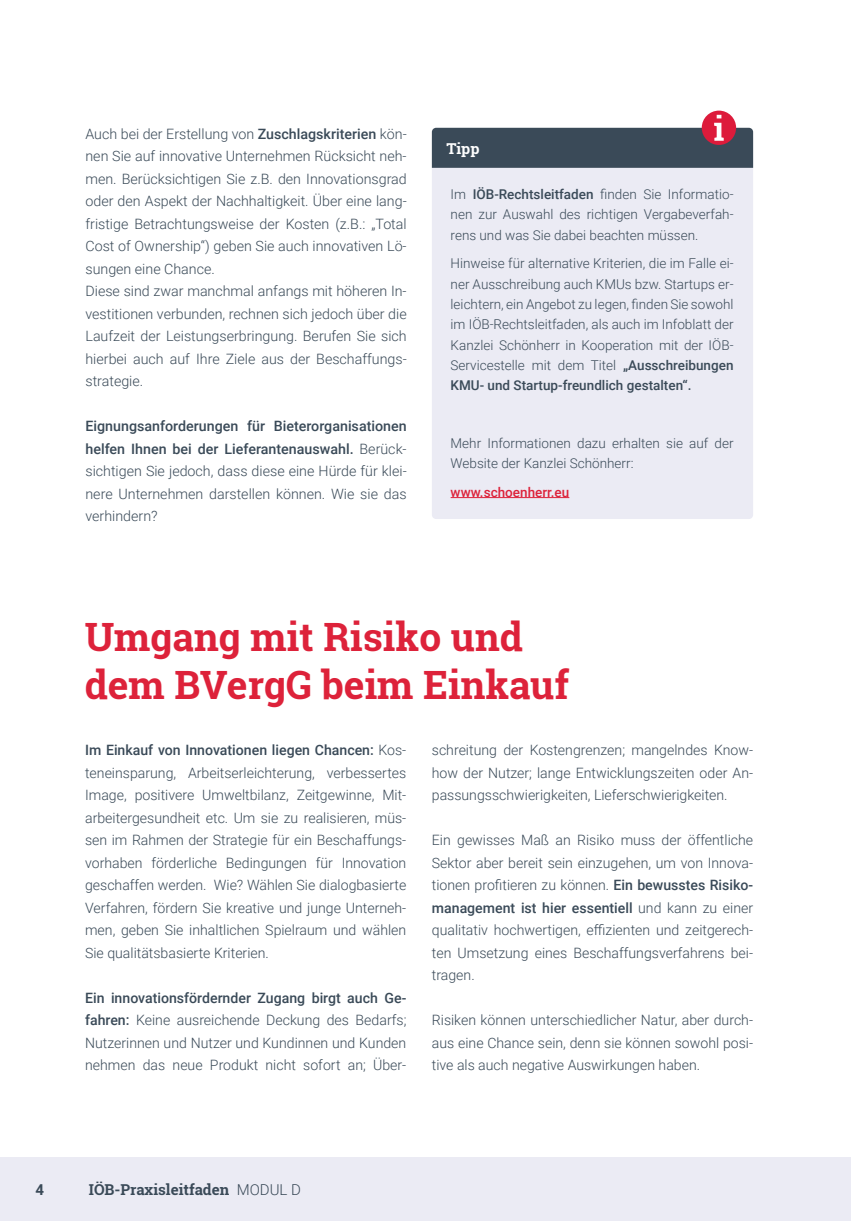
<style>
.page{position:relative;width:851px;height:1221px;background:#fff}
.page>*{position:absolute;margin:0;border:0;box-sizing:border-box;transform-origin:0 0}
.Ü1{font:700 39px/48px "Roboto Slab";color:#dd223a}
.t1{font:700 15px "Roboto Slab";color:#3a4a58}
.Kästchenüberschrift{font:700 15px "Roboto Slab";color:#fff}
.t2{font:700 15px "Roboto";color:#3a4a58}
.Ü2{font:300 14.25px/22.5px "Roboto";color:#3a4a58;text-align:justify}
.Fließtext_ohne_Einzu{font:300 14.25px/22.5px "Roboto";color:#3a4a58;text-align:justify}
.t3{font:300 13.5px/20.2px "Roboto";color:#3a4a58;text-align:justify}
.t4{font:500 13.5px "Roboto";color:#dd223a}
.s1{font-weight:500}
.s2{font-family:"Roboto";font-weight:300}
</style>
<div class="page">
<div style="left:0;top:1157px;width:850px;height:63px;background:#ebebf4"></div>
<div style="left:432px;top:134px;width:321px;height:385px;background:#ebebf4;border-radius:4px"></div>
<hr style="left:450px;top:497px;width:119px;height:1px;background:#dd223a">
<svg style="left:701px;top:111px;width:35px;height:34px"></svg>
<svg style="left:432px;top:115px;width:321px;height:53px"></svg>
<p class="Fließtext_ohne_Einzu" style="left:85px;top:122px;width:323px">Auch bei der Erstellung von <span class="s1">Zuschlagskriterien</span> kön&shy;nen Sie auf innovative Unternehmen Rücksicht neh&shy;men. Berücksichtigen Sie z.B. den Innovationsgrad oder den Aspekt der Nachhaltigkeit. Über eine lang&shy;fristige Betrachtungsweise der Kosten (z.B.: „Total Cost of Ownership“) geben Sie auch innovativen Lö&shy;sungen eine Chance.</p>
<p class="Fließtext_ohne_Einzu" style="left:85px;top:279px;width:323px">Diese sind zwar manchmal anfangs mit höheren In&shy;vestitionen verbunden, rechnen sich jedoch über die Laufzeit der Leistungserbringung. Berufen Sie sich hierbei auch auf Ihre Ziele aus der Beschaffungs&shy;strategie.</p>
<p class="Fließtext_ohne_Einzu" style="left:85px;top:414px;width:323px"><span class="s1">Eignungsanforderungen für Bieterorganisationen helfen Ihnen bei der Lieferantenauswahl.</span> Berück&shy;sichtigen Sie jedoch, dass diese eine Hürde für klei&shy;nere Unternehmen darstellen können. Wie sie das verhindern?</p>
<p class="Kästchenüberschrift" style="left:446px;top:138px;width:35px">Tipp</p>
<p class="t3" style="left:450px;top:184px;width:284px">Im <span class="s1">IÖB-Rechtsleitfaden</span> finden Sie Informatio&shy;nen zur Auswahl des richtigen Vergabeverfah&shy;rens und was Sie dabei beachten müssen.</p>
<p class="t3" style="left:450px;top:253px;width:284px">Hinweise für alternative Kriterien, die im Falle ei&shy;ner Ausschreibung auch KMUs bzw. Startups er&shy;leichtern, ein Angebot zu legen, finden Sie sowohl im IÖB-Rechtsleitfaden, als auch im Infoblatt der Kanzlei Schönherr in Kooperation mit der IÖB-Servicestelle mit dem Titel <span class="s1">„Ausschreibungen KMU- und Startup-freundlich gestalten“.</span></p>
<p class="t3" style="left:450px;top:432px;width:284px">Mehr Informationen dazu erhalten sie auf der<br>Website der Kanzlei Schönherr:</p>
<p class="t4" style="left:450px;top:482px;width:120px">www.schoenherr.eu</p>
<p class="Ü1" style="left:85px;top:612px;width:485px">Umgang mit Risiko und dem BVergG beim Einkauf</p>
<p class="Ü2" style="left:85px;top:738px;width:323px"><span class="s1">Im Einkauf von Innovationen liegen Chancen:</span> Kos&shy;teneinsparung, Arbeitserleichterung, verbessertes Image, positivere Umweltbilanz, Zeitgewinne, Mit&shy;arbeitergesundheit etc. Um sie zu realisieren, müs&shy;sen im Rahmen der Strategie für ein Beschaffungs&shy;vorhaben förderliche Bedingungen für Innovation geschaffen werden. Wie? Wählen Sie dialogbasierte Verfahren, fördern Sie kreative und junge Unterneh&shy;men, geben Sie inhaltlichen Spielraum und wählen Sie qualitätsbasierte Kriterien.</p>
<p class="Ü2" style="left:85px;top:985px;width:323px"><span class="s1">Ein innovationsfördernder Zugang birgt auch Ge&shy;fahren:</span> Keine ausreichende Deckung des Bedarfs; Nutzerinnen und Nutzer und Kundinnen und Kunden nehmen das neue Produkt nicht sofort an; Über-</p>
<p class="Ü2" style="left:432px;top:738px;width:323px">schreitung der Kostengrenzen; mangelndes Know&shy;how der Nutzer; lange Entwicklungszeiten oder An&shy;passungsschwierigkeiten, Lieferschwierigkeiten.</p>
<p class="Ü2" style="left:432px;top:828px;width:323px">Ein gewisses Maß an Risiko muss der öffentliche Sektor aber bereit sein einzugehen, um von Innova&shy;tionen profitieren zu können. <span class="s1">Ein bewusstes Risiko&shy;management ist hier essentiell</span> und kann zu einer qualitativ hochwertigen, effizienten und zeitgerech&shy;ten Umsetzung eines Beschaffungsverfahrens bei&shy;tragen.</p>
<p class="Ü2" style="left:432px;top:1008px;width:323px">Risiken können unterschiedlicher Natur, aber durch&shy;aus eine Chance sein, denn sie können sowohl posi&shy;tive als auch negative Auswirkungen haben.</p>
<p class="t2" style="left:36px;top:1178px;width:10px">4</p>
<p class="t1" style="left:89px;top:1178px;width:213px">IÖB-Praxisleitfaden <span class="s2">MODUL D</span></p>
</div>
